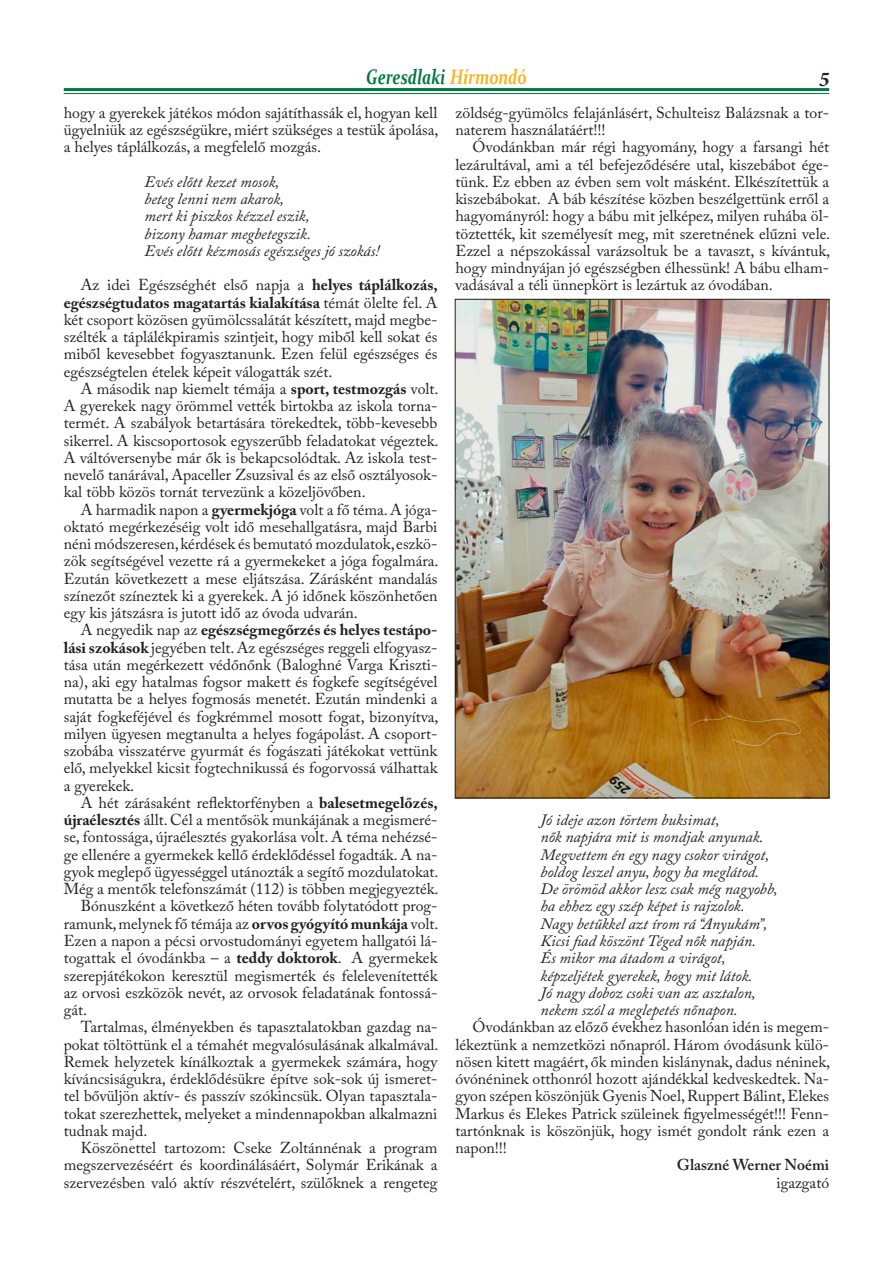
<style>
.page{position:relative;width:893px;height:1263px;background:#fff}
.page>*{position:absolute;margin:0;border:0;box-sizing:border-box;transform-origin:0 0}
.t1{font:italic 700 21px "Constantia";color:#007840;scale:.75 1}
.t2{font:italic 700 21px "Minion Pro";color:#231f20}
.Szöveg{font:15.75px/17.2px "Adobe Caslon Pro";color:#231f20;text-align:justify}
.Szöveg-2{font:italic 15.75px "Adobe Caslon Pro";color:#231f20}
.Szöveg-3{font:600 15.75px "Adobe Caslon Pro";color:#231f20}
.s1{color:#fbb221}
.s2{font-weight:700}
</style>
<div class="page">
<hr style="left:64px;top:88px;width:765px;height:3px;background:#007840">
<hr style="left:64px;top:93px;width:765px;height:1px;background:#007840">
<img style="left:457px;top:301px;width:370px;height:495px">
<h1 class="t1" style="left:366px;top:62px;width:215px">Geresdlaki <span class="s1">Hírmondó</span></h1>
<h1 class="t2" style="left:819px;top:64px;width:12px">5</h1>
<p class="Szöveg" style="left:64px;top:104px;width:376px">hogy a gyerekek játékos módon sajátíthassák el, hogyan kell ügyelniük az egészségükre, miért szükséges a testük ápolása, a helyes táplálkozás, a megfelelő mozgás.</p>
<p class="Szöveg-2" style="left:145px;top:172px;width:136px">Evés előtt kezet mosok,</p>
<p class="Szöveg-2" style="left:145px;top:189px;width:141px">beteg lenni nem akarok,</p>
<p class="Szöveg-2" style="left:145px;top:207px;width:167px">mert ki piszkos kézzel eszik,</p>
<p class="Szöveg-2" style="left:145px;top:224px;width:168px">bizony hamar megbetegszik.</p>
<p class="Szöveg-2" style="left:145px;top:241px;width:237px">Evés előtt kézmosás egészséges jó szokás!</p>
<p class="Szöveg" style="left:64px;top:276px;width:376px;text-indent:17px">Az idei Egészséghét első napja a <span class="s2">helyes táplálkozás, egészségtudatos magatartás kialakítása</span> témát ölelte fel. A két csoport közösen gyümölcssalátát készített, majd megbe&shy;szélték a táplálékpiramis szintjeit, hogy miből kell sokat és miből kevesebbet fogyasztanunk. Ezen felül egészséges és egészségtelen ételek képeit válogatták szét.</p>
<p class="Szöveg" style="left:64px;top:380px;width:376px;text-indent:17px">A második nap kiemelt témája a <span class="s2">sport, testmozgás</span> volt.<br>A gyerekek nagy örömmel vették birtokba az iskola torna&shy;termét. A szabályok betartására törekedtek, több-kevesebb sikerrel. A kiscsoportosok egyszerűbb feladatokat végeztek.<br>A váltóversenybe már ők is bekapcsolódtak. Az iskola test&shy;nevelő tanárával, Apaceller Zsuzsival és az első osztályosok&shy;kal több közös tornát tervezünk a közeljövőben.</p>
<p class="Szöveg" style="left:64px;top:501px;width:376px;text-indent:17px">A harmadik napon a <span class="s2">gyermekjóga</span> volt a fő téma. A jóga&shy;oktató megérkezéséig volt idő mesehallgatásra, majd Barbi néni módszeresen, kérdések és bemutató mozdulatok, eszkö&shy;zök segítségével vezette rá a gyermekeket a jóga fogalmára.<br>Ezután következett a mese eljátszása. Zárásként mandalás színezőt színeztek ki a gyerekek. A jó időnek köszönhetően egy kis játszásra is jutott idő az óvoda udvarán.</p>
<p class="Szöveg" style="left:64px;top:621px;width:376px;text-indent:17px">A negyedik nap az <span class="s2">egészségmegőrzés és helyes testápo&shy;lási szokások</span> jegyében telt. Az egészséges reggeli elfogyasz&shy;tása után megérkezett védőnőnk (Baloghné Varga Kriszti&shy;na), aki egy hatalmas fogsor makett és fogkefe segítségével mutatta be a helyes fogmosás menetét. Ezután mindenki a saját fogkeféjével és fogkrémmel mosott fogat, bizonyítva, milyen ügyesen megtanulta a helyes fogápolást. A csoport&shy;szobába visszatérve gyurmát és fogászati játékokat vettünk elő, melyekkel kicsit fogtechnikussá és fogorvossá válhattak a gyerekek.</p>
<p class="Szöveg" style="left:64px;top:794px;width:376px;text-indent:17px">A hét zárásaként reflektorfényben a <span class="s2">balesetmegelőzés, újraélesztés</span> állt. Cél a mentősök munkájának a megismeré&shy;se, fontossága, újraélesztés gyakorlása volt. A téma nehézsé&shy;ge ellenére a gyermekek kellő érdeklődéssel fogadták. A na&shy;gyok meglepő ügyességgel utánozták a segítő mozdulatokat.<br>Még a mentők telefonszámát (112) is többen megjegyezték.</p>
<p class="Szöveg" style="left:64px;top:897px;width:376px;text-indent:17px">Bónuszként a következő héten tovább folytatódott prog&shy;ramunk, melynek fő témája az <span class="s2">orvos gyógyító munkája</span> volt.<br>Ezen a napon a pécsi orvostudományi egyetem hallgatói lá&shy;togattak el óvodánkba – a <span class="s2">teddy doktorok</span>. A gyermekek szerepjátékokon keresztül megismerték és felelevenítették az orvosi eszközök nevét, az orvosok feladatának fontossá&shy;gát.</p>
<p class="Szöveg" style="left:64px;top:1018px;width:376px;text-indent:17px">Tartalmas, élményekben és tapasztalatokban gazdag na&shy;pokat töltöttünk el a témahét megvalósulásának alkalmával.<br>Remek helyzetek kínálkoztak a gyermekek számára, hogy kíváncsiságukra, érdeklődésükre építve sok-sok új ismeret&shy;tel bővüljön aktív- és passzív szókincsük. Olyan tapasztala&shy;tokat szerezhettek, melyeket a mindennapokban alkalmazni tudnak majd.</p>
<p class="Szöveg" style="left:64px;top:1139px;width:375px;text-indent:17px">Köszönettel tartozom: Cseke Zoltánnénak a program megszervezéséért és koordinálásáért, Solymár Erikának a szervezésben való aktív részvételért, szülőknek a rengeteg</p>
<p class="Szöveg" style="left:455px;top:104px;width:375px">zöldség-gyümölcs felajánlásért, Schulteisz Balázsnak a tor&shy;naterem használatáért!!!</p>
<p class="Szöveg" style="left:455px;top:138px;width:376px;text-indent:17px">Óvodánkban már régi hagyomány, hogy a farsangi hét lezárultával, ami a tél befejeződésére utal, kiszebábot ége&shy;tünk. Ez ebben az évben sem volt másként. Elkészítettük a kiszebábokat. A báb készítése közben beszélgettünk erről a hagyományról: hogy a bábu mit jelképez, milyen ruhába öl&shy;töztették, kit személyesít meg, mit szeretnének elűzni vele.<br>Ezzel a népszokással varázsoltuk be a tavaszt, s kívántuk, hogy mindnyájan jó egészségben élhessünk! A bábu elham&shy;vadásával a téli ünnepkört is lezártuk az óvodában.</p>
<p class="Szöveg-2" style="left:540px;top:810px;width:181px">Jó ideje azon törtem buksimat,</p>
<p class="Szöveg-2" style="left:540px;top:828px;width:224px">nők napjára mit is mondjak anyunak.</p>
<p class="Szöveg-2" style="left:540px;top:845px;width:230px">Megvettem én egy nagy csokor virágot,</p>
<p class="Szöveg-2" style="left:540px;top:862px;width:220px">boldog leszel anyu, hogy ha meglátod.</p>
<p class="Szöveg-2" style="left:540px;top:879px;width:239px">De örömöd akkor lesz csak még nagyobb,</p>
<p class="Szöveg-2" style="left:540px;top:897px;width:206px">ha ehhez egy szép képet is rajzolok.</p>
<p class="Szöveg-2" style="left:540px;top:914px;width:228px">Nagy betűkkel azt írom rá “Anyukám”,</p>
<p class="Szöveg-2" style="left:540px;top:931px;width:217px">Kicsi fiad köszönt Téged nők napján.</p>
<p class="Szöveg-2" style="left:540px;top:948px;width:187px">És mikor ma átadom a virágot,</p>
<p class="Szöveg-2" style="left:540px;top:966px;width:213px">képzeljétek gyerekek, hogy mit látok.</p>
<p class="Szöveg-2" style="left:540px;top:983px;width:217px">Jó nagy doboz csoki van az asztalon,</p>
<p class="Szöveg-2" style="left:540px;top:1000px;width:199px">nekem szól a meglepetés nőnapon.</p>
<p class="Szöveg" style="left:455px;top:1018px;width:376px;text-indent:17px">Óvodánkban az előző évekhez hasonlóan idén is megem&shy;lékeztünk a nemzetközi nőnapról. Három óvodásunk külö&shy;nösen kitett magáért, ők minden kislánynak, dadus néninek, óvónéninek otthonról hozott ajándékkal kedveskedtek. Na&shy;gyon szépen köszönjük Gyenis Noel, Ruppert Bálint, Elekes Markus és Elekes Patrick szüleinek figyelmességét!!! Fenn&shy;tartónknak is köszönjük, hogy ismét gondolt ránk ezen a napon!!!</p>
<p class="Szöveg-3" style="left:677px;top:1155px;width:154px">Glaszné Werner Noémi</p>
<p class="Szöveg" style="left:776px;top:1173px;width:54px">igazgató</p>
</div>
